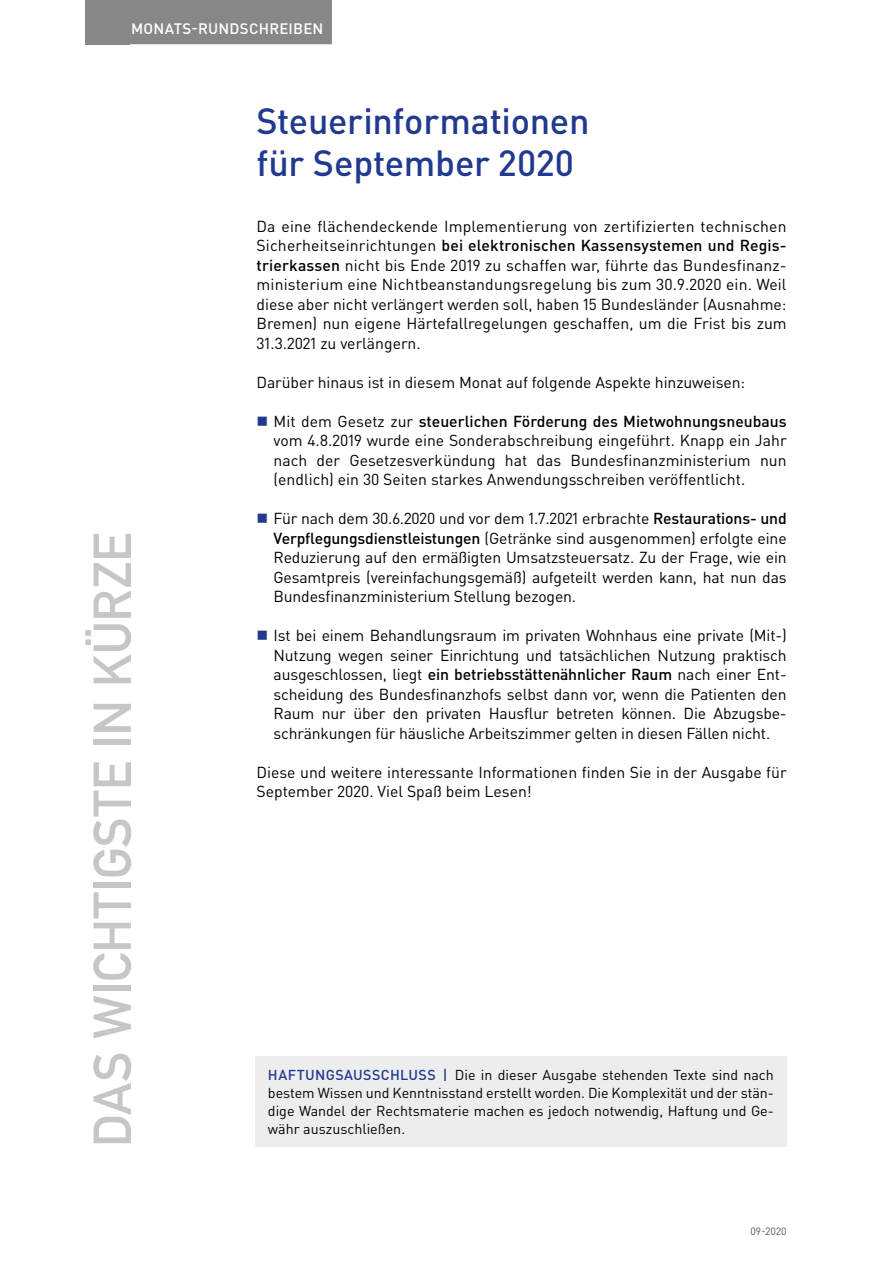
<style>
.page{position:relative;width:893px;height:1263px;background:#fff}
.page>*{position:absolute;margin:0;border:0;box-sizing:border-box;transform-origin:0 0}
.t1{font:52.5px "DIN Mittelschrift Std";color:#c6c6c6}
.t2{font:500 36px/42px "DIN Pro";letter-spacing:-.01em;color:#213a8f}
.t3{font:15.75px/19.5px "DIN Pro";letter-spacing:-.005em;color:#000;text-align:justify}
.t4{font:500 15px "DIN Pro";letter-spacing:.015em;color:#fff}
.t5{font:14.25px/18px "DIN Pro";color:#000;text-align:justify}
.t6{font:10.5px "DIN Pro";color:#575756}
.s1{font-weight:500}
.s2{font-weight:500;color:#213a8f}
</style>
<div class="page">
<div style="left:85px;top:0;width:45px;height:44px;background:#878787"></div>
<div style="left:122px;top:0;width:210px;height:44px;background:#878787"></div>
<div style="left:255px;top:1057px;width:532px;height:90px;background:#ededed"></div>
<p class="t4" style="left:131px;top:18px;width:194px">MONATS-RUNDSCHREIBEN</p>
<h1 class="t1" style="left:82px;top:1147px;width:616px;rotate:-90deg">DAS WICHTIGSTE IN KÜRZE</h1>
<h2 class="t2" style="left:257px;top:99px;width:334px">Steuerinformationen für September 2020</h2>
<p class="t3" style="left:257px;top:216px;width:532px">Da eine flächendeckende Implementierung von zertifizierten technischen Sicherheitseinrichtungen <span class="s1">bei elektronischen Kassensystemen und Regis&shy;trierkassen</span> nicht bis Ende 2019 zu schaffen war, führte das Bundesfinanz&shy;ministerium eine Nichtbeanstandungsregelung bis zum 30.9.2020 ein. Weil diese aber nicht verlängert werden soll, haben 15 Bundesländer (Ausnahme:<br>Bremen) nun eigene Härtefallregelungen geschaffen, um die Frist bis zum 31.3.2021 zu verlängern.</p>
<p class="t3" style="left:257px;top:372px;width:490px">Darüber hinaus ist in diesem Monat auf folgende Aspekte hinzuweisen:</p>
<p class="t3" style="left:274px;top:411px;width:515px">Mit dem Gesetz zur <span class="s1">steuerlichen Förderung des Mietwohnungsneubaus </span>vom 4.8.2019 wurde eine Sonderabschreibung eingeführt. Knapp ein Jahr nach der Gesetzesverkündung hat das Bundesfinanzministerium nun (endlich) ein 30 Seiten starkes Anwendungsschreiben veröffentlicht.</p>
<p class="t3" style="left:274px;top:508px;width:515px">Für nach dem 30.6.2020 und vor dem 1.7.2021 erbrachte <span class="s1">Restaurations- und Verpflegungsdienstleistungen</span> (Getränke sind ausgenommen) erfolgte eine Reduzierung auf den ermäßigten Umsatzsteuersatz. Zu der Frage, wie ein Gesamtpreis (vereinfachungsgemäß) aufgeteilt werden kann, hat nun das Bundesfinanzministerium Stellung bezogen.</p>
<p class="t3" style="left:274px;top:625px;width:515px">Ist bei einem Behandlungsraum im privaten Wohnhaus eine private (Mit-)<br>Nutzung wegen seiner Einrichtung und tatsächlichen Nutzung praktisch ausgeschlossen, liegt <span class="s1">ein betriebsstättenähnlicher Raum</span> nach einer Ent&shy;scheidung des Bundesfinanzhofs selbst dann vor, wenn die Patienten den Raum nur über den privaten Hausflur betreten können. Die Abzugsbe&shy;schränkungen für häusliche Arbeitszimmer gelten in diesen Fällen nicht.</p>
<p class="t3" style="left:257px;top:762px;width:532px">Diese und weitere interessante Informationen finden Sie in der Ausgabe für<br>September 2020. Viel Spaß beim Lesen!</p>
<p class="t5" style="left:268px;top:1065px;width:508px"><span class="s2">HAFTUNGSAUSSCHLUSS |</span> Die in dieser Ausgabe stehenden Texte sind nach bestem Wissen und Kenntnisstand erstellt worden. Die Komplexität und der stän&shy;dige Wandel der Rechtsmaterie machen es jedoch notwendig, Haftung und Ge&shy;währ auszuschließen.</p>
<p class="t6" style="left:750px;top:1224px;width:38px">09-2020</p>
</div>
